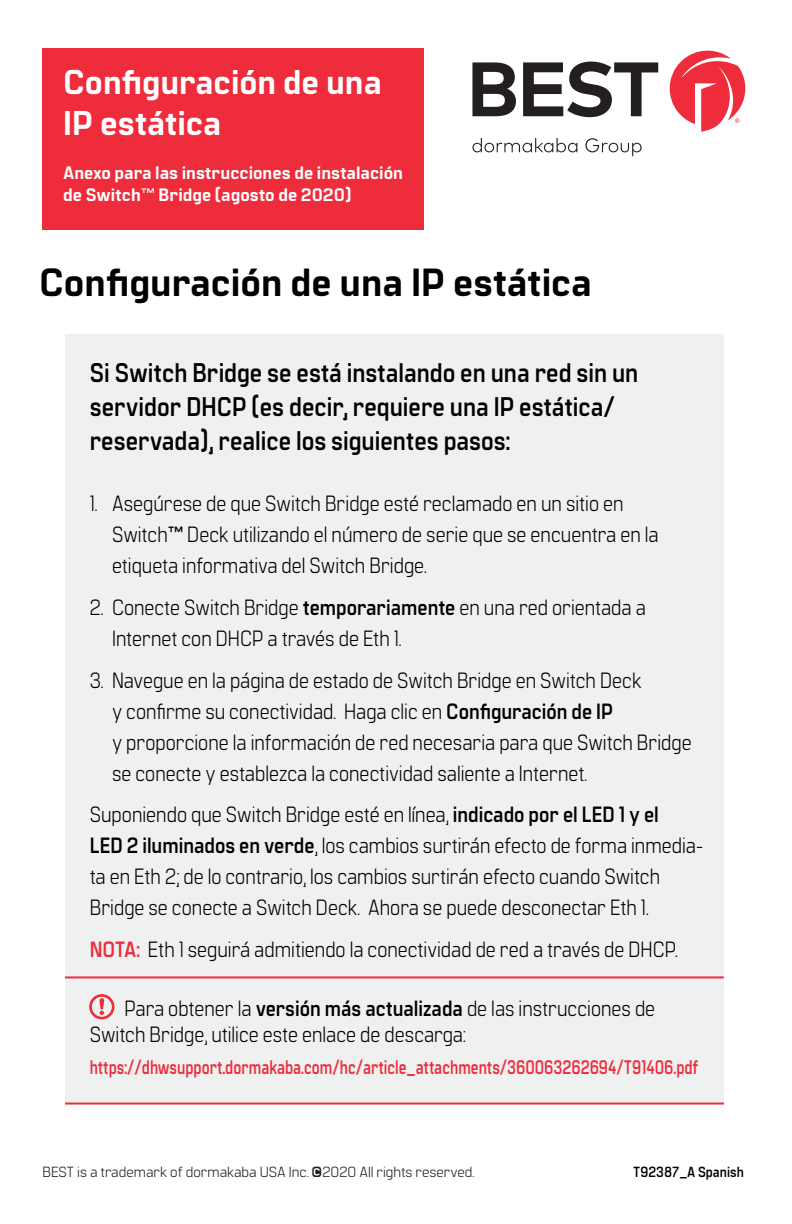
<style>
.page{position:relative;width:792px;height:1224px;background:#fff}
.page>*{position:absolute;margin:0;border:0;box-sizing:border-box;transform-origin:0 0}
.t1{font:800 39.2px "Manifold CF";color:#000}
.t2{font:800 34.2px/41.2px "Manifold CF";color:#fff}
.t3{font:700 27px/34.4px "Manifold CF";color:#000;scale:.9 1}
.t4{font:22px/31px "Manifold CF";color:#000;scale:.9 1}
.t5{font:700 19.6px "Manifold CF";color:#ee2c3b;scale:.78 1}
.t6{font:800 18px/21.6px "Manifold CF";color:#fff}
.t7{font:14.6px "Manifold CF";color:#231f20}
.t8{font:700 14.6px "Manifold CF";color:#000;scale:.9 1}
.s1{font-weight:700}
.s2{font-weight:700;color:#ee2c3b}
</style>
<div class="page">
<div style="left:65px;top:334px;width:659px;height:769px;background:#eff0f0"></div>
<div style="left:43px;top:48px;width:381px;height:181px;background:#ee2c3b"></div>
<svg style="left:472px;top:62px;width:44px;height:54px"></svg>
<svg style="left:523px;top:62px;width:135px;height:55px"></svg>
<svg style="left:670px;top:51px;width:75px;height:81px"></svg>
<svg style="left:472px;top:138px;width:105px;height:14px"></svg>
<svg style="left:585px;top:138px;width:57px;height:18px"></svg>
<hr style="left:65px;top:1103px;width:659px;height:2px;background:#ee2c3b">
<hr style="left:65px;top:976px;width:659px;height:2px;background:#ee2c3b">
<svg style="left:89px;top:994px;width:25px;height:25px"></svg>
<h2 class="t2" style="left:63px;top:64px;width:320px">Configuración de una<br>IP estática</h2>
<p class="t6" style="left:63px;top:163px;width:341px">Anexo para las instrucciones de instalación de Switch™ Bridge (agosto de 2020)</p>
<h1 class="t1" style="left:39px;top:259px;width:554px">Configuración de una IP estática</h1>
<p class="t3" style="left:90px;top:356px;width:611px">Si Switch Bridge se está instalando en una red sin un servidor DHCP (es decir, requiere una IP estática/ reservada), realice los siguientes pasos:</p>
<p class="t4" style="left:112px;top:489px;width:609px;text-indent:-22px">1. Asegúrese de que Switch Bridge esté reclamado en un sitio en<br>Switch™ Deck utilizando el número de serie que se encuentra en la etiqueta informativa del Switch Bridge.</p>
<p class="t4" style="left:112px;top:592px;width:595px;text-indent:-22px">2. Conecte Switch Bridge <span class="s1">temporariamente</span> en una red orientada a<br>Internet con DHCP a través de Eth 1.</p>
<p class="t4" style="left:112px;top:665px;width:646px;text-indent:-22px">3. Navegue en la página de estado de Switch Bridge en Switch Deck<br>y confirme su conectividad. Haga clic en <span class="s1">Configuración de IP<br></span>y proporcione la información de red necesaria para que Switch Bridge se conecte y establezca la conectividad saliente a Internet.</p>
<p class="t4" style="left:90px;top:800px;width:683px">Suponiendo que Switch Bridge esté en línea, <span class="s1">indicado por el LED 1 y el<br>LED 2 iluminados en verde</span>, los cambios surtirán efecto de forma inmedia&shy;ta en Eth 2; de lo contrario, los cambios surtirán efecto cuando Switch Bridge se conecte a Switch Deck. Ahora se puede desconectar Eth 1.</p>
<p class="t4" style="left:90px;top:934px;width:655px"><span class="s2">NOTA:</span> Eth 1 seguirá admitiendo la conectividad de red a través de DHCP.</p>
<p class="t4" style="left:90px;top:995px;width:630px;line-height:26.4px;text-indent:35px">Para obtener la <span class="s1">versión más actualizada</span> de las instrucciones de<br>Switch Bridge, utilice este enlace de descarga:</p>
<p class="t5" style="left:90px;top:1056px;width:782px">https://dhwsupport.dormakaba.com/hc/article_attachments/360063262694/T91406.pdf</p>
<p class="t7" style="left:43px;top:1163px;width:433px">BEST is a trademark of dormakaba USA Inc. <span class="s1">©</span>2020 All rights reserved.</p>
<p class="t8" style="left:633px;top:1163px;width:124px">T92387_A Spanish</p>
</div>
